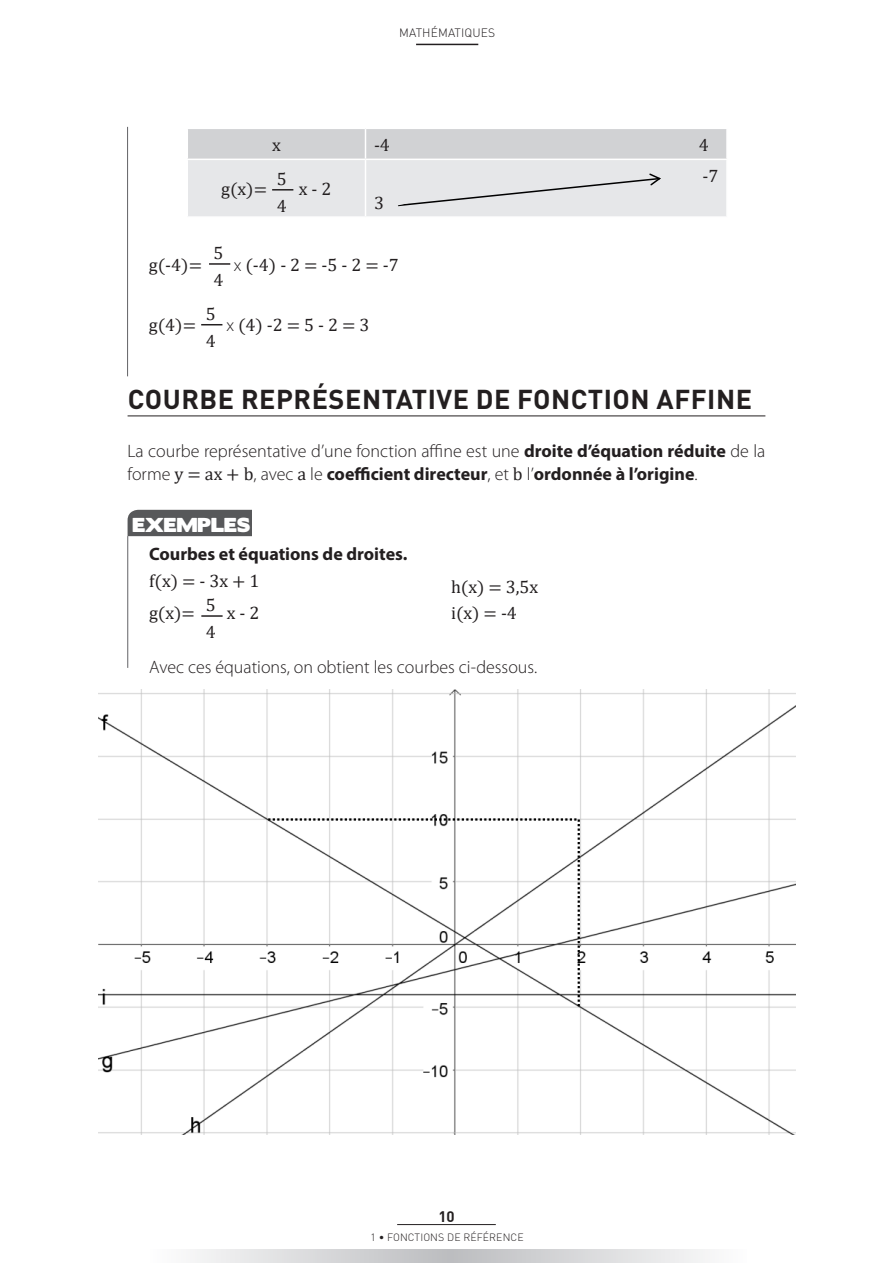
<style>
.page{position:relative;width:893px;height:1263px;background:#fff}
.page>*{position:absolute;margin:0;border:0;box-sizing:border-box;transform-origin:0 0}
.Sous_titre_1{font:700 27px "DIN Pro";letter-spacing:.02em;color:#231f20}
.Texte_standard{font:300 18px/22.5px "Myriad Pro";color:#231f20}
.Texte_standard-2{font:18px/26.7px "Cambria Math";color:#231f20}
.Texte_standard-3{font:700 18px "Myriad Pro";color:#231f20}
.t1{font:18px "Boris Black Bloxx";color:#fff}
.t2{font:700 15px "DIN";color:#231f20}
.t3{font:300 12px "DIN Pro";letter-spacing:.01em;color:#231f20}
.t4{font:300 10.5px "DIN Pro";letter-spacing:.01em;color:#231f20}
.s1{font-family:"Myriad Pro";font-weight:300}
.s2{font-weight:700}
.s3{font-family:"Cambria Math";font-weight:400}
</style>
<div class="page">
<svg style="left:195px;top:1249px;width:510px;height:14px;background:#d7d8da"></svg>
<hr style="left:416px;top:44px;width:62px;height:1px;background:#231f20">
<hr style="left:397px;top:1224px;width:99px;height:1px;background:#231f20">
<hr style="left:128px;top:415px;width:637px;height:1px;background:#231f20">
<svg style="left:201px;top:324px;width:21px;height:1px"></svg>
<div style="left:128px;top:510px;width:124px;height:26px;background:#57585a"></div>
<hr style="left:127px;top:536px;width:1px;height:132px;background:#636366">
<img style="left:98px;top:689px;width:697px;height:446px">
<svg style="left:268px;top:818px;width:312px;height:189px"></svg>
<svg style="left:188px;top:129px;width:539px;height:87px;background:#dddee0"></svg>
<hr style="left:209px;top:263px;width:21px;height:2px;background:#231f20">
<hr style="left:201px;top:615px;width:22px;height:2px;background:#231f20">
<hr style="left:127px;top:127px;width:1px;height:249px;background:#636366">
<p class="t3" style="left:399px;top:24px;width:98px">MATHÉMATIQUES</p>
<p class="Texte_standard-2" style="left:272px;top:131px;width:10px">x</p>
<p class="Texte_standard-2" style="left:374px;top:131px;width:17px">-4</p>
<p class="Texte_standard-2" style="left:699px;top:131px;width:11px">4</p>
<p class="Texte_standard-2" style="left:277px;top:165px;width:11px">5<br>4</p>
<p class="Texte_standard-2" style="left:221px;top:176px;width:47px">g(x)=</p>
<p class="Texte_standard-2" style="left:299px;top:176px;width:34px">x - 2</p>
<p class="Texte_standard-2" style="left:374px;top:189px;width:11px">3</p>
<p class="Texte_standard-2" style="left:214px;top:240px;width:11px">5<br>4</p>
<p class="Texte_standard-2" style="left:149px;top:252px;width:55px">g(-4)=</p>
<p class="Texte_standard-2" style="left:234px;top:252px;width:166px"><span class="s1">x</span> (-4) - 2 = -5 - 2 = -7</p>
<p class="Texte_standard-2" style="left:703px;top:162px;width:17px">-7</p>
<p class="Texte_standard-2" style="left:149px;top:311px;width:49px">g(4)=</p>
<p class="Texte_standard-2" style="left:206px;top:300px;width:11px">5<br>4</p>
<p class="Texte_standard-2" style="left:226px;top:311px;width:145px"><span class="s1">x</span> (4) -2 = 5 - 2 = 3</p>
<p class="Sous_titre_1" style="left:128px;top:377px;width:626px">COURBE REPRÉSENTATIVE DE FONCTION AFFINE</p>
<p class="Texte_standard" style="left:128px;top:440px;width:639px">La courbe représentative d’une fonction affine est une <span class="s2">droite d’équation réduite</span> de la forme <span class="s3">y = ax + b</span>, avec <span class="s3">a</span> le <span class="s2">coefficient directeur</span>, et <span class="s3">b</span> l’<span class="s2">ordonnée à l’origine</span>.</p>
<p class="t1" style="left:132px;top:511px;width:119px">EXEMPLES</p>
<p class="Texte_standard-3" style="left:149px;top:542px;width:260px">Courbes et équations de droites.</p>
<p class="Texte_standard-2" style="left:149px;top:567px;width:112px">f(x) = - 3x + 1</p>
<p class="Texte_standard-2" style="left:149px;top:600px;width:47px">g(x)=</p>
<p class="Texte_standard-2" style="left:227px;top:600px;width:34px">x - 2</p>
<p class="Texte_standard-2" style="left:451px;top:573px;width:89px">h(x) = 3,5x</p>
<p class="Texte_standard-2" style="left:451px;top:600px;width:67px">i(x) = -4</p>
<p class="Texte_standard" style="left:149px;top:656px;width:390px">Avec ces équations, on obtient les courbes ci-dessous.</p>
<p class="Texte_standard-2" style="left:206px;top:592px;width:11px">5<br>4</p>
<p class="t2" style="left:438px;top:1207px;width:18px">10</p>
<p class="t4" style="left:371px;top:1230px;width:155px">1 • FONCTIONS DE RÉFÉRENCE</p>
</div>
